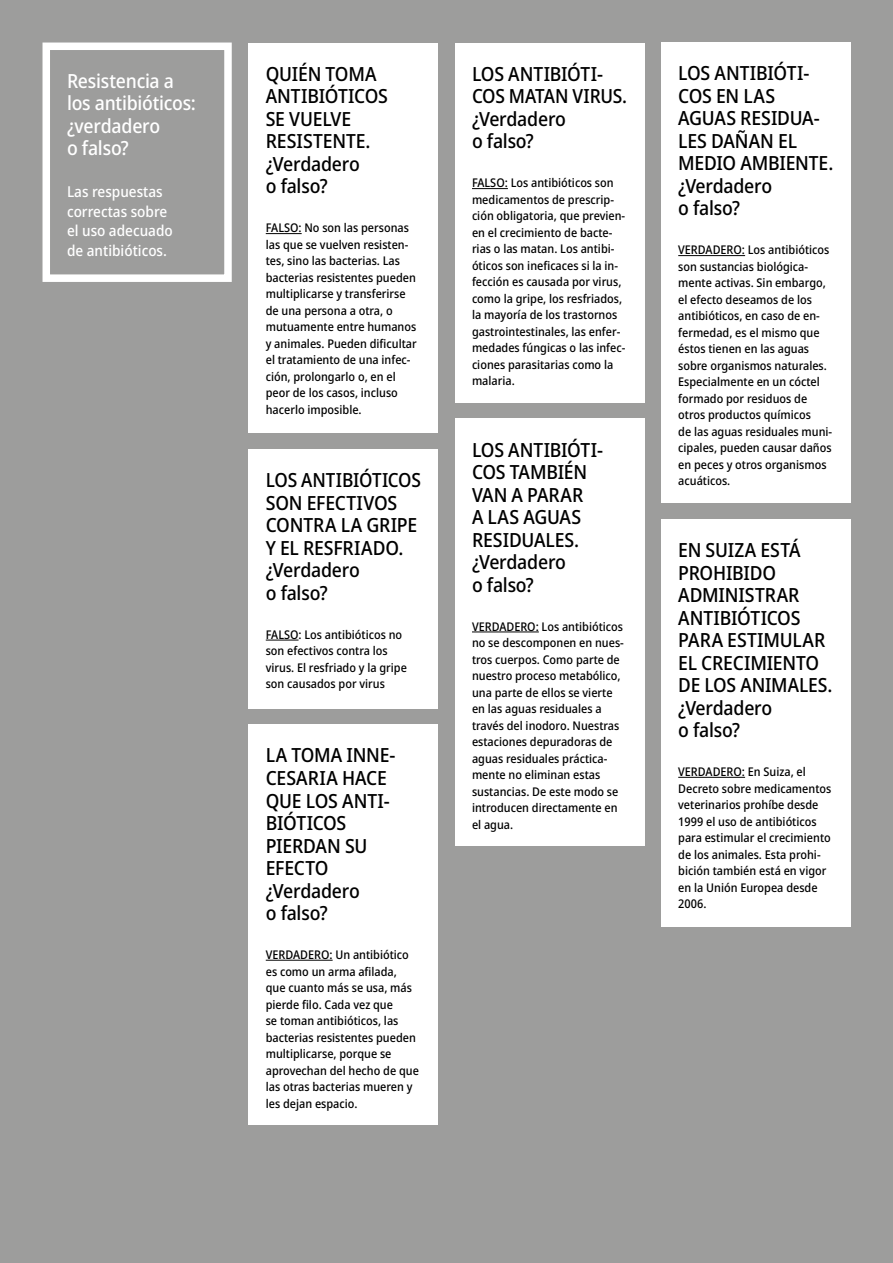
<style>
.page{position:relative;width:893px;height:1263px;background:#9d9d9c}
.page>*{position:absolute;margin:0;border:0;box-sizing:border-box;transform-origin:0 0}
.t1{font:500 semi-condensed 19.5px/22.5px "Noto Sans";letter-spacing:-.01em;color:#000}
.t2{font:500 semi-condensed 19.5px/22.5px "Noto Sans";letter-spacing:-.015em;color:#fff}
.t3{font:500 semi-condensed 15px/19.5px "Noto Sans";color:#fff}
.t4{font:500 semi-condensed 12px/16.5px "Noto Sans";color:#000}
</style>
<div class="page">
<div style="left:43px;top:43px;width:189px;height:239px;border:8px solid #fff"></div>
<div style="left:455px;top:43px;width:189px;height:360px;background:#fff"></div>
<hr style="left:472px;top:188px;width:36px;height:1px;background:#000">
<div style="left:249px;top:725px;width:189px;height:400px;background:#fff"></div>
<hr style="left:266px;top:960px;width:67px;height:1px;background:#000">
<div style="left:249px;top:43px;width:189px;height:389px;background:#fff"></div>
<hr style="left:266px;top:233px;width:36px;height:1px;background:#000">
<div style="left:249px;top:449px;width:189px;height:260px;background:#fff"></div>
<hr style="left:266px;top:640px;width:33px;height:1px;background:#000">
<div style="left:661px;top:519px;width:189px;height:408px;background:#fff"></div>
<hr style="left:678px;top:777px;width:67px;height:1px;background:#000">
<div style="left:661px;top:43px;width:189px;height:460px;background:#fff"></div>
<hr style="left:678px;top:255px;width:67px;height:1px;background:#000">
<div style="left:455px;top:419px;width:189px;height:427px;background:#fff"></div>
<hr style="left:472px;top:632px;width:67px;height:1px;background:#000">
<h1 class="t2" style="left:67px;top:70px;width:131px">Resistencia a los antibióticos: ¿verdadero<br>o falso?</h1>
<p class="t3" style="left:67px;top:183px;width:107px">Las respuestas correctas sobre el uso adecuado de antibióticos.</p>
<h1 class="t1" style="left:266px;top:63px;width:124px">QUIÉN TOMA<br>ANTIBIÓTICOS<br>SE VUELVE<br>RESISTENTE. ¿Verdadero<br>o falso?</h1>
<p class="t4" style="left:266px;top:220px;width:152px">FALSO: No son las personas las que se vuelven resisten&shy;tes, sino las bacterias. Las bacterias resistentes pueden multiplicarse y transferirse de una persona a otra, o mutuamente entre humanos y animales. Pueden dificultar el tratamiento de una infec&shy;ción, prolongarlo o, en el peor de los casos, incluso hacerlo imposible.</p>
<h1 class="t1" style="left:266px;top:469px;width:157px">LOS ANTIBIÓTICOS<br>SON EFECTIVOS<br>CONTRA LA GRIPE<br>Y EL RESFRIADO. ¿Verdadero<br>o falso?</h1>
<p class="t4" style="left:266px;top:626px;width:143px">FALSO: Los antibióticos no son efectivos contra los virus. El resfriado y la gripe son causados por virus</p>
<h1 class="t1" style="left:266px;top:745px;width:131px">LA TOMA INNE-<br>CESARIA HACE<br>QUE LOS ANTI-<br>BIÓTICOS<br>PIERDAN SU<br>EFECTO ¿Verdadero<br>o falso?</h1>
<p class="t4" style="left:266px;top:947px;width:155px">VERDADERO: Un antibiótico es como un arma afilada, que cuanto más se usa, más pierde filo. Cada vez que<br>se toman antibióticos, las bacterias resistentes pueden multiplicarse, porque se aprovechan del hecho de que las otras bacterias mueren y les dejan espacio.</p>
<h1 class="t1" style="left:472px;top:63px;width:157px">LOS ANTIBIÓTI-<br>COS MATAN VIRUS. ¿Verdadero<br>o falso?</h1>
<p class="t4" style="left:472px;top:175px;width:155px">FALSO: Los antibióticos son medicamentos de prescrip&shy;ción obligatoria, que previen&shy;en el crecimiento de bacte&shy;rias o las matan. Los antibi&shy;óticos son ineficaces si la in&shy;fección es causada por virus, como la gripe, los resfriados, la mayoría de los trastornos gastrointestinales, las enfer&shy;medades fúngicas o las infec&shy;ciones parasitarias como la malaria.</p>
<h1 class="t1" style="left:472px;top:439px;width:133px">LOS ANTIBIÓTI-<br>COS TAMBIÉN<br>VAN A PARAR<br>A LAS AGUAS<br>RESIDUALES. ¿Verdadero<br>o falso?</h1>
<p class="t4" style="left:472px;top:618px;width:153px">VERDADERO: Los antibióticos no se descomponen en nues&shy;tros cuerpos. Como parte de nuestro proceso metabólico, una parte de ellos se vierte en las aguas residuales a través del inodoro. Nuestras estaciones depuradoras de aguas residuales práctica&shy;mente no eliminan estas sustancias. De este modo se introducen directamente en el agua.</p>
<h1 class="t1" style="left:678px;top:63px;width:157px">LOS ANTIBIÓTI-<br>COS EN LAS<br>AGUAS RESIDUA-<br>LES DAÑAN EL<br>MEDIO AMBIENTE. ¿Verdadero<br>o falso?</h1>
<p class="t4" style="left:678px;top:242px;width:156px">VERDADERO: Los antibióticos son sustancias biológica&shy;mente activas. Sin embargo, el efecto deseamos de los antibióticos, en caso de en&shy;fermedad, es el mismo que éstos tienen en las aguas sobre organismos naturales.<br>Especialmente en un cóctel formado por residuos de otros productos químicos<br>de las aguas residuales muni&shy;cipales, pueden causar daños en peces y otros organismos acuáticos.</p>
<h1 class="t1" style="left:678px;top:539px;width:156px">EN SUIZA ESTÁ<br>PROHIBIDO<br>ADMINISTRAR<br>ANTIBIÓTICOS<br>PARA ESTIMULAR<br>EL CRECIMIENTO<br>DE LOS ANIMALES. ¿Verdadero<br>o falso?</h1>
<p class="t4" style="left:678px;top:764px;width:155px">VERDADERO: En Suiza, el<br>Decreto sobre medicamentos veterinarios prohíbe desde<br>1999 el uso de antibióticos para estimular el crecimiento de los animales. Esta prohi&shy;bición también está en vigor en la Unión Europea desde<br>2006.</p>
</div>
